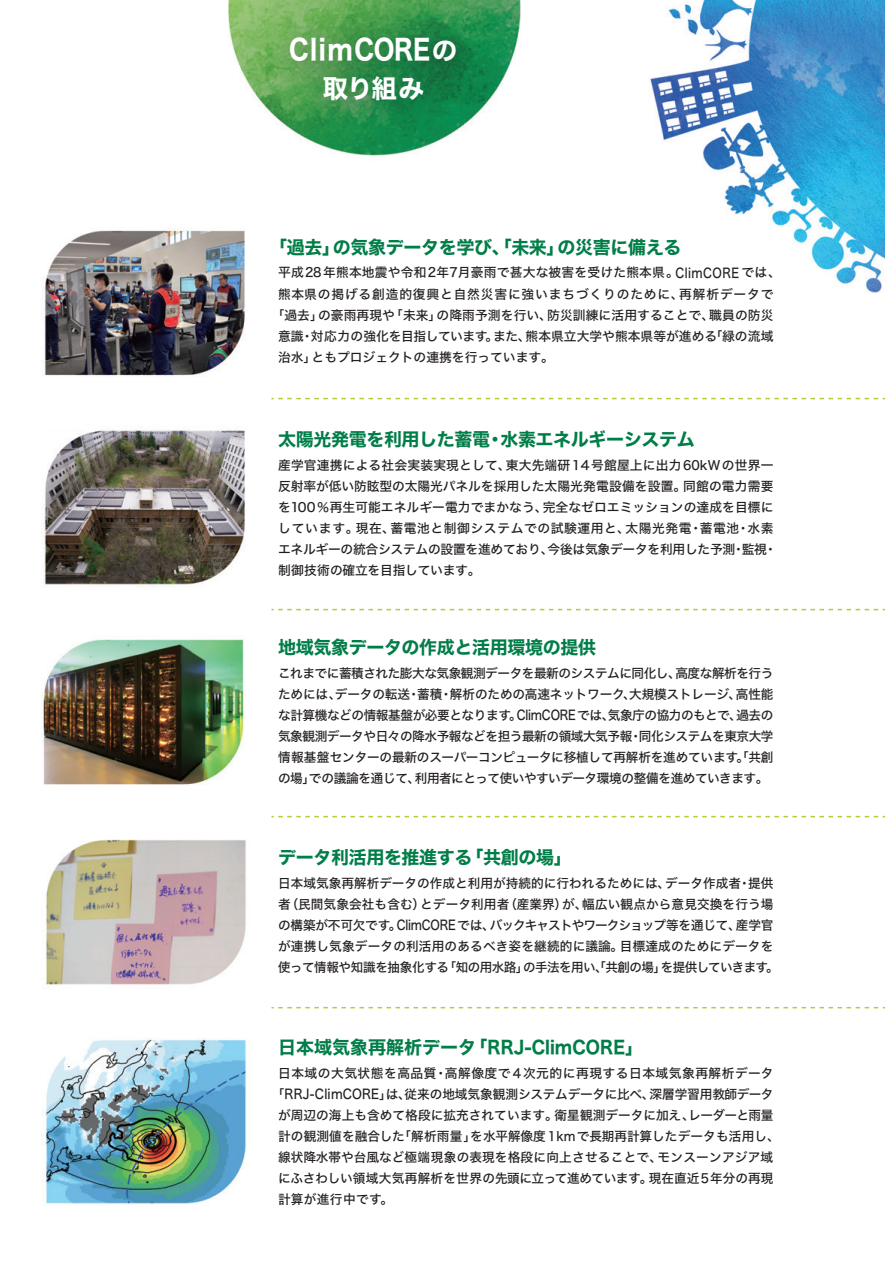
<style>
.page{position:relative;width:885px;height:1263px;background:#fff}
.page>*{position:absolute;margin:0;border:0;box-sizing:border-box;transform-origin:0 0}
.t1{font:28.05px "Hiragino Sans W7";letter-spacing:.055em;color:#fff;scale:.86 1}
.t2{font:25.5px "Hiragino Sans W7";color:#fff}
.t3{font:18px "Hiragino Sans W7";letter-spacing:-.02em;color:#017d48}
.t4{font:18px "Hiragino Sans W7";color:#017d48}
.t5{font:12.75px/21px "Hiragino Sans W5";letter-spacing:.005em;color:#231f20}
.t6{font:12.75px "Hiragino Sans W5";letter-spacing:.04em;color:#231f20}
.t7{font:12.75px "Hiragino Sans W5";letter-spacing:.065em;color:#231f20}
.s1{font-size:25.5px}
.s2{font-size:13.35px}
</style>
<div class="page">
<img style="left:41px;top:0;width:843px;height:1204px">
<img style="left:255px;top:1px;width:247px;height:152px">
<svg style="left:271px;top:398px;width:613px;height:1px"></svg>
<svg style="left:271px;top:609px;width:613px;height:1px"></svg>
<svg style="left:271px;top:816px;width:613px;height:1px"></svg>
<svg style="left:271px;top:1007px;width:613px;height:1px"></svg>
<h1 class="t1" style="left:289px;top:28px;width:197px">ClimCORE<span class="s1">の</span></h1>
<h2 class="t2" style="left:322px;top:68px;width:103px">取り組み</h2>
<h3 class="t3" style="left:269px;top:233px;width:414px">「過去」の気象データを学び、「未来」の災害に備える</h3>
<p class="t5" style="left:278px;top:261px;width:504px">平成28年熊本地震や令和2年7月豪雨で甚大な被害を受けた熊本県。<span class="s2">ClimCORE</span> では、</p>
<p class="t7" style="left:278px;top:282px;width:497px">熊本県の掲げる創造的復興と自然災害に強いまちづくりのために、再解析データで</p>
<p class="t5" style="left:272px;top:303px;width:503px">「過去」の豪雨再現や「未来」の降雨予測を行い、防災訓練に活用することで、職員の防災</p>
<p class="t5" style="left:278px;top:324px;width:497px">意識・対応力の強化を目指しています。また、熊本県立大学や熊本県等が進める「緑の流域</p>
<p class="t5" style="left:278px;top:345px;width:277px">治水」ともプロジェクトの連携を行っています。</p>
<h3 class="t3" style="left:278px;top:425px;width:418px">太陽光発電を利用した蓄電・水素エネルギーシステム</h3>
<p class="t5" style="left:278px;top:454px;width:500px">産学官連携による社会実装実現として、東大先端研14号館屋上に出力60kWの世界一反射率が低い防眩型の太陽光パネルを採用した太陽光発電設備を設置。同館の電力需要を100％再生可能エネルギー電力でまかなう、完全なゼロエミッションの達成を目標にしています。現在、蓄電池と制御システムでの試験運用と、太陽光発電・蓄電池・水素エネルギーの統合システムの設置を進めており、今後は気象データを利用した予測・監視・制御技術の確立を目指しています。</p>
<h3 class="t3" style="left:278px;top:633px;width:319px">地域気象データの作成と活用環境の提供</h3>
<p class="t5" style="left:278px;top:662px;width:497px;text-align:justify">これまでに蓄積された膨大な気象観測データを最新のシステムに同化し、高度な解析を行うためには、データの転送・蓄積・解析のための高速ネットワーク、大規模ストレージ、高性能な計算機などの情報基盤が必要となります。<span class="s2">ClimCORE</span> では、気象庁の協力のもとで、過去の気象観測データや日々の降水予報などを担う最新の領域大気予報・同化システムを東京大学情報基盤センターの最新のスーパーコンピュータに移植して再解析を進めています。「共創の場」での議論を通じて、利用者にとって使いやすいデータ環境の整備を進めていきます。</p>
<h3 class="t3" style="left:278px;top:843px;width:295px">データ利活用を推進する「共創の場」</h3>
<p class="t5" style="left:278px;top:872px;width:502px">日本域気象再解析データの作成と利用が持続的に行われるためには、データ作成者・提供者（民間気象会社も含む）とデータ利用者（産業界）が、幅広い観点から意見交換を行う場の構築が不可欠です。<span class="s2">ClimCORE</span>では、バックキャストやワークショップ等を通じて、産学官が連携し気象データの利活用のあるべき姿を継続的に議論。目標達成のためにデータを使って情報や知識を抽象化する「知の用水路」の手法を用い、「共創の場」を提供していきます。</p>
<h3 class="t4" style="left:278px;top:1033px;width:366px">日本域気象再解析データ「RRJ-ClimCORE」</h3>
<p class="t6" style="left:278px;top:1062px;width:497px">日本域の大気状態を高品質・高解像度で４次元的に再現する日本域気象再解析データ</p>
<p class="t5" style="left:272px;top:1083px;width:503px">「<span class="s2">RRJ-ClimCORE</span>」は、従来の地域気象観測システムデータに比べ、深層学習用教師データ</p>
<p class="t5" style="left:278px;top:1104px;width:497px">が周辺の海上も含めて格段に拡充されています。衛星観測データに加え、レーダーと雨量</p>
<p class="t5" style="left:278px;top:1125px;width:503px">計の観測値を融合した「解析雨量」を水平解像度１kmで長期再計算したデータも活用し、</p>
<p class="t5" style="left:278px;top:1146px;width:496px">線状降水帯や台風など極端現象の表現を格段に向上させることで、モンスーンアジア域</p>
<p class="t5" style="left:278px;top:1167px;width:497px">にふさわしい領域大気再解析を世界の先頭に立って進めています。現在直近５年分の再現</p>
<p class="t5" style="left:278px;top:1188px;width:117px">計算が進行中です。</p>
</div>
